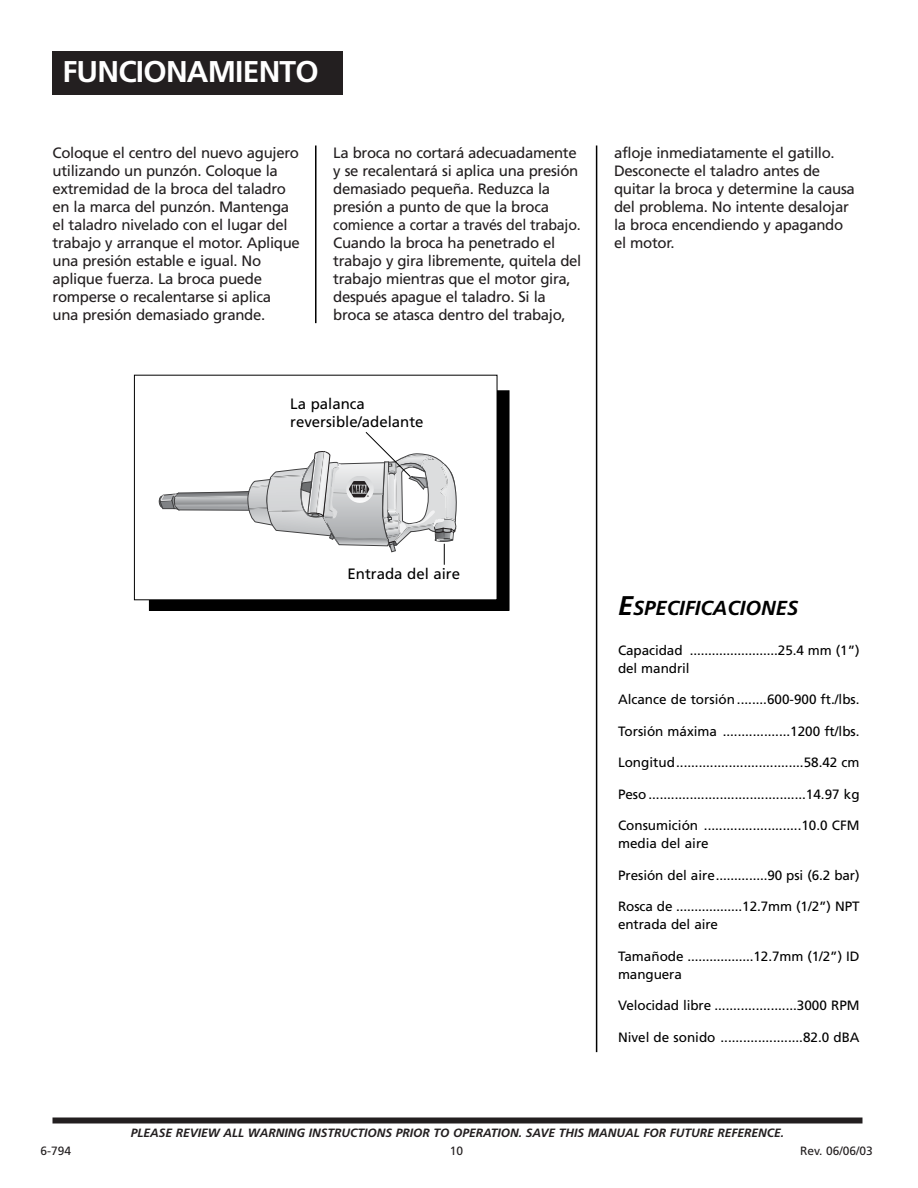
<style>
.page{position:relative;width:918px;height:1188px;background:#fff}
.page>*{position:absolute;margin:0;border:0;box-sizing:border-box;transform-origin:0 0}
.t1{font:700 30px "Frutiger";letter-spacing:-.025em;color:#fff}
.t2{font:italic 700 20.25px "Frutiger";color:#000}
.t3{font:15px/18px "Frutiger";letter-spacing:-.02em;color:#231f20}
.t4{font:15px/18px "Frutiger";color:#000}
.t5{font:13.5px/18px "Frutiger";color:#000}
.t6{font:italic 700 12px "Frutiger";color:#231f20}
.t7{font:12px "Frutiger";color:#231f20}
.t8{font:700 2.1px "Futura";color:#231f20}
.s1{font-size:27px}
</style>
<div class="page">
<div style="left:52px;top:1118px;width:810px;height:6px;background:#231f20"></div>
<div style="left:52px;top:51px;width:291px;height:43px;background:#231f20"></div>
<hr style="left:315px;top:146px;width:2px;height:177px;background:#000">
<hr style="left:596px;top:146px;width:1px;height:906px;background:#000">
<div style="left:150px;top:391px;width:359px;height:219px;background:#000"></div>
<div style="left:134px;top:375px;width:363px;height:225px;background:#fff"></div>
<svg style="left:160px;top:432px;width:297px;height:146px;background:#e5e6e6"></svg>
<p class="t1" style="left:62px;top:60px;width:258px">FUNCIONAMIENTO</p>
<p class="t3" style="left:53px;top:145px;width:249px">Coloque el centro del nuevo agujero utilizando un punzón. Coloque la extremidad de la broca del taladro en la marca del punzón. Mantenga el taladro nivelado con el lugar del trabajo y arranque el motor. Aplique una presión estable e igual. No aplique fuerza. La broca puede romperse o recalentarse si aplica una presión demasiado grande.</p>
<p class="t3" style="left:333px;top:145px;width:250px">La broca no cortará adecuadamente y se recalentará si aplica una presión demasiado pequeña. Reduzca la presión a punto de que la broca comience a cortar a través del trabajo.<br>Cuando la broca ha penetrado el trabajo y gira libremente, quitela del trabajo mientras que el motor gira, después apague el taladro. Si la broca se atasca dentro del trabajo,</p>
<p class="t3" style="left:614px;top:145px;width:242px">afloje inmediatamente el gatillo.<br>Desconecte el taladro antes de quitar la broca y determine la causa del problema. No intente desalojar la broca encendiendo y apagando el motor.</p>
<p class="t4" style="left:290px;top:396px;width:135px">La palanca reversible/adelante</p>
<p class="t8" style="left:367px;top:496px;width:3px">®</p>
<p class="t4" style="left:348px;top:566px;width:114px">Entrada del aire</p>
<p class="t2" style="left:618px;top:600px;width:182px"><span class="s1">E</span>SPECIFICACIONES</p>
<p class="t5" style="left:618px;top:642px;width:243px">Capacidad ........................25.4 mm (1”) del mandril</p>
<p class="t5" style="left:618px;top:692px;width:243px">Alcance de torsión ........600-900 ft./lbs.</p>
<p class="t5" style="left:618px;top:723px;width:243px">Torsión máxima ..................1200 ft/lbs.</p>
<p class="t5" style="left:618px;top:755px;width:243px">Longitud..................................58.42 cm</p>
<p class="t5" style="left:618px;top:786px;width:243px">Peso ..........................................14.97 kg</p>
<p class="t5" style="left:618px;top:818px;width:243px">Consumición ..........................10.0 CFM media del aire</p>
<p class="t5" style="left:618px;top:867px;width:243px">Presión del aire..............90 psi (6.2 bar)</p>
<p class="t5" style="left:618px;top:899px;width:243px">Rosca de ..................12.7mm (1/2”) NPT entrada del aire</p>
<p class="t5" style="left:618px;top:948px;width:243px">Tamañode ..................12.7mm (1/2”) ID manguera</p>
<p class="t5" style="left:618px;top:998px;width:243px">Velocidad libre ......................3000 RPM</p>
<p class="t5" style="left:618px;top:1029px;width:243px">Nivel de sonido ......................82.0 dBA</p>
<p class="t6" style="left:131px;top:1128px;width:655px">PLEASE REVIEW ALL WARNING INSTRUCTIONS PRIOR TO OPERATION. SAVE THIS MANUAL FOR FUTURE REFERENCE.</p>
<p class="t7" style="left:40px;top:1146px;width:32px">6-794</p>
<p class="t7" style="left:450px;top:1146px;width:15px">10</p>
<p class="t7" style="left:800px;top:1146px;width:74px">Rev. 06/06/03</p>
</div>
